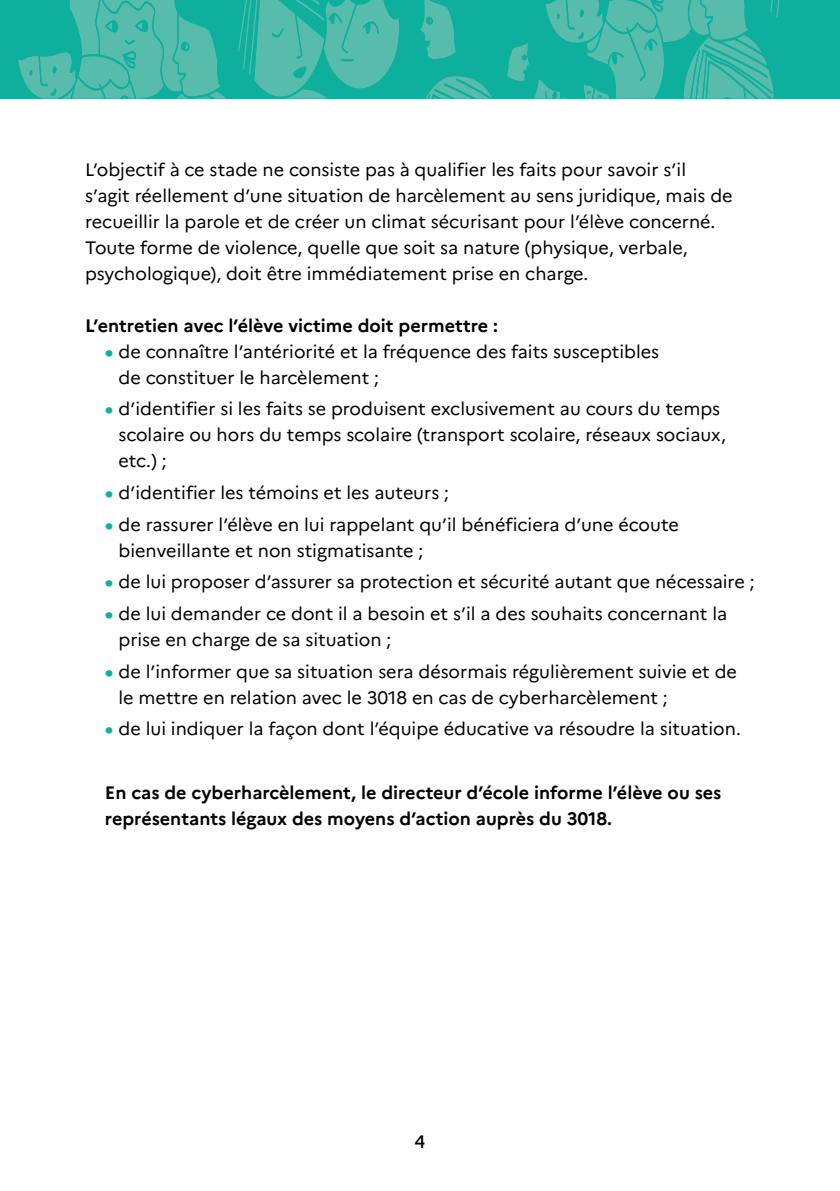
<style>
.page{position:relative;width:840px;height:1191px;background:#fff}
.page>*{position:absolute;margin:0;border:0;box-sizing:border-box;transform-origin:0 0}
.t1{font:18px/26px "Marianne";color:#000}
.t2{font:700 18px/26px "Marianne";color:#000}
.t3{font:500 18px "Marianne";color:#000}
.s1{font-weight:800;color:#0eb09d}
</style>
<div class="page">
<div style="left:0;top:0;width:839px;height:99px;background:#0eb09d"></div>
<svg style="left:18px;top:0;width:381px;height:99px"></svg>
<svg style="left:421px;top:0;width:359px;height:99px"></svg>
<p class="t1" style="left:85px;top:156px;width:648px">L’objectif à ce stade ne consiste pas à qualifier les faits pour savoir s’il s’agit réellement d’une situation de harcèlement au sens juridique, mais de recueillir la parole et de créer un climat sécurisant pour l’élève concerné.<br>Toute forme de violence, quelle que soit sa nature (physique, verbale, psychologique), doit être immédiatement prise en charge.</p>
<p class="t2" style="left:85px;top:312px;width:414px">L’entretien avec l’élève victime doit permettre :</p>
<p class="t1" style="left:118px;top:338px;width:542px;text-indent:-13px"><span class="s1">•</span> de connaître l’antériorité et la fréquence des faits susceptibles de constituer le harcèlement ;</p>
<p class="t1" style="left:118px;top:396px;width:608px;text-indent:-13px"><span class="s1">•</span> d’identifier si les faits se produisent exclusivement au cours du temps scolaire ou hors du temps scolaire (transport scolaire, réseaux sociaux, etc.) ;</p>
<p class="t1" style="left:105px;top:479px;width:345px"><span class="s1">•</span> d’identifier les témoins et les auteurs ;</p>
<p class="t1" style="left:118px;top:511px;width:561px;text-indent:-13px"><span class="s1">•</span> de rassurer l’élève en lui rappelant qu’il bénéficiera d’une écoute bienveillante et non stigmatisante ;</p>
<p class="t1" style="left:105px;top:569px;width:650px"><span class="s1">•</span> de lui proposer d’assurer sa protection et sécurité autant que nécessaire ;</p>
<p class="t1" style="left:118px;top:600px;width:610px;text-indent:-13px"><span class="s1">•</span> de lui demander ce dont il a besoin et s’il a des souhaits concernant la prise en charge de sa situation ;</p>
<p class="t1" style="left:118px;top:658px;width:619px;text-indent:-13px"><span class="s1">•</span> de l’informer que sa situation sera désormais régulièrement suivie et de le mettre en relation avec le 3018 en cas de cyberharcèlement ;</p>
<p class="t1" style="left:105px;top:716px;width:637px"><span class="s1">•</span> de lui indiquer la façon dont l’équipe éducative va résoudre la situation.</p>
<p class="t2" style="left:105px;top:779px;width:617px">En cas de cyberharcèlement, le directeur d’école informe l’élève ou ses représentants légaux des moyens d’action auprès du 3018.</p>
<p class="t3" style="left:414px;top:1130px;width:12px">4</p>
</div>
